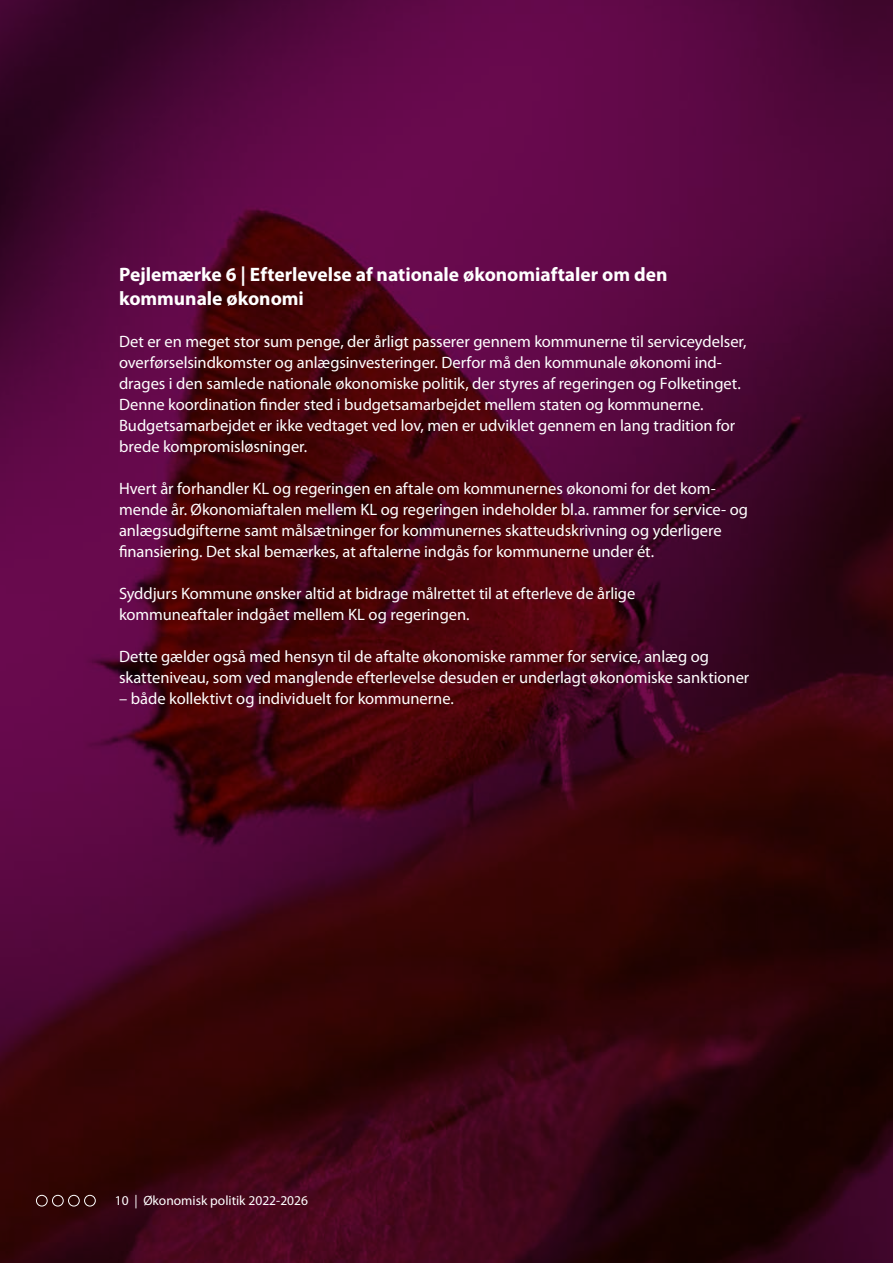
<style>
.page{position:relative;width:893px;height:1263px;background:#fff}
.page>*{position:absolute;margin:0;border:0;box-sizing:border-box;transform-origin:0 0}
.t1{font:700 19.5px/23.4px "Myriad Pro";color:#fff}
.t2{font:16.5px/21px "Myriad Pro";color:#fff}
.t3{font:13.5px "Myriad Pro";color:#fff}
</style>
<div class="page">
<img style="left:0;top:0;width:893px;height:1263px">
<div style="left:36px;top:1195px;width:12px;height:11px;border:1px solid #fff;border-radius:50%"></div>
<div style="left:68px;top:1195px;width:12px;height:11px;border:1px solid #fff;border-radius:50%"></div>
<div style="left:52px;top:1195px;width:12px;height:11px;border:1px solid #fff;border-radius:50%"></div>
<div style="left:84px;top:1195px;width:12px;height:11px;border:1px solid #fff;border-radius:50%"></div>
<p class="t1" style="left:119px;top:262px;width:550px">Pejlemærke 6 | Efterlevelse af nationale økonomiaftaler om den kommunale økonomi</p>
<p class="t2" style="left:119px;top:330px;width:629px">Det er en meget stor sum penge, der årligt passerer gennem kommunerne til serviceydelser, overførselsindkomster og anlægsinvesteringer. Derfor må den kommunale økonomi ind&shy;drages i den samlede nationale økonomiske politik, der styres af regeringen og Folketinget.<br>Denne koordination finder sted i budgetsamarbejdet mellem staten og kommunerne.<br>Budgetsamarbejdet er ikke vedtaget ved lov, men er udviklet gennem en lang tradition for brede kompromisløsninger.</p>
<p class="t2" style="left:119px;top:477px;width:631px">Hvert år forhandler KL og regeringen en aftale om kommunernes økonomi for det kom&shy;mende år. Økonomiaftalen mellem KL og regeringen indeholder bl.a. rammer for service- og anlægsudgifterne samt målsætninger for kommunernes skatteudskrivning og yderligere finansiering. Det skal bemærkes, at aftalerne indgås for kommunerne under ét.</p>
<p class="t2" style="left:119px;top:582px;width:518px">Syddjurs Kommune ønsker altid at bidrage målrettet til at efterleve de årlige kommuneaftaler indgået mellem KL og regeringen.</p>
<p class="t2" style="left:119px;top:645px;width:632px">Dette gælder også med hensyn til de aftalte økonomiske rammer for service, anlæg og skatteniveau, som ved manglende efterlevelse desuden er underlagt økonomiske sanktioner</p>
<p class="t2" style="left:119px;top:687px;width:336px">– både kollektivt og individuelt for kommunerne.</p>
<p class="t3" style="left:115px;top:1192px;width:195px">10 | Økonomisk politik 2022-2026</p>
</div>
